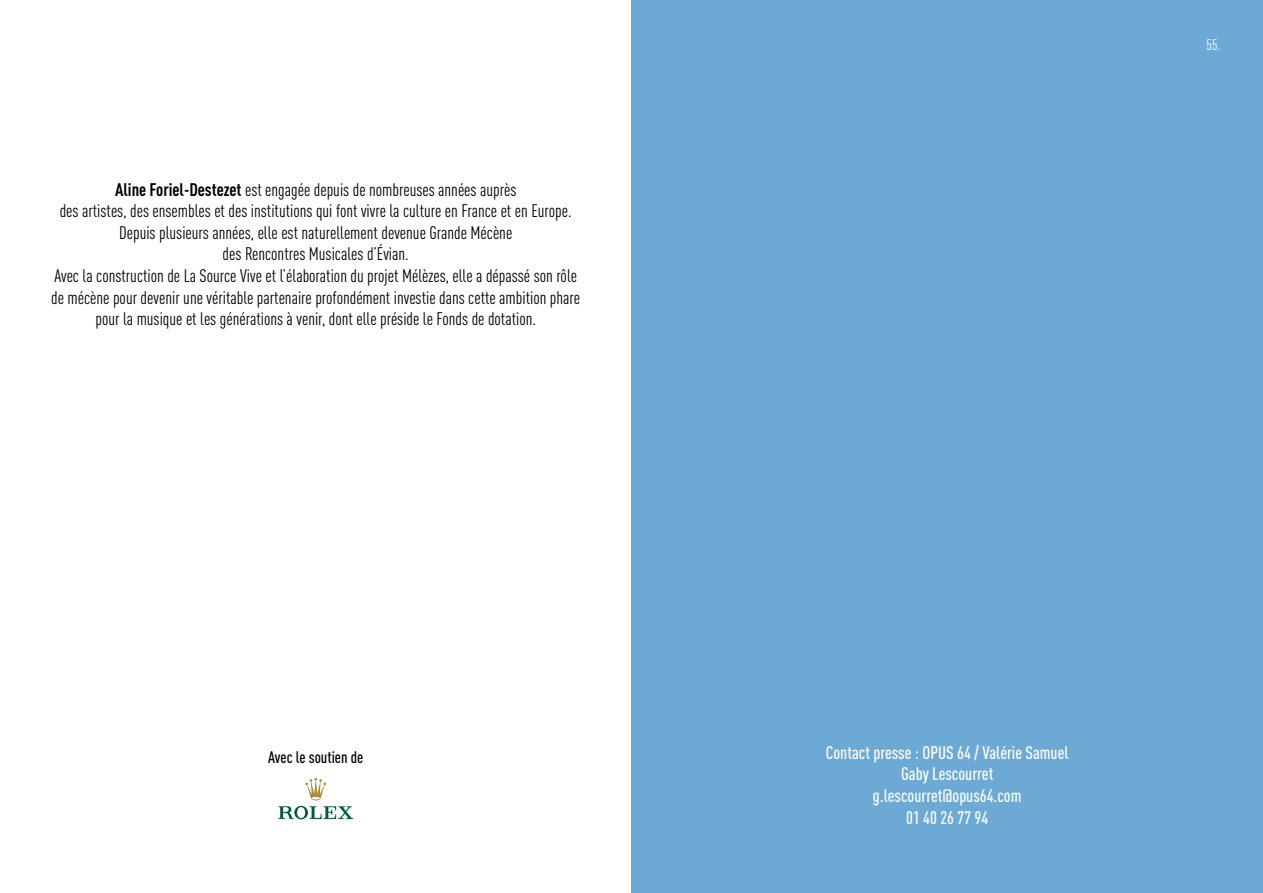
<style>
.page{position:relative;width:1263px;height:893px;background:#fff}
.page>*{position:absolute;margin:0;border:0;box-sizing:border-box;transform-origin:0 0}
.t1{font:condensed 18px/21.6px "DIN Pro";color:#000;text-align:center}
.t2{font:500 condensed 18px/21.6px "DIN Pro";color:#fff;text-align:center}
.t3{font:500 condensed 16.5px "DIN Pro";color:#000}
.t4{font:condensed 15px "DIN Pro";color:#fff}
.s1{font-weight:700}
</style>
<div class="page">
<div style="left:631px;top:0;width:632px;height:893px;background:#6ca9d4"></div>
<svg style="left:305px;top:778px;width:21px;height:22px"></svg>
<svg style="left:278px;top:806px;width:75px;height:13px"></svg>
<p class="t1" style="left:51px;top:177px;width:530px"><span class="s1">Aline Foriel-Destezet</span> est engagée depuis de nombreuses années auprès<br>des artistes, des en sembles et des institutions qui font vivre la culture en France et en Europe.<br>Depuis plusieurs années, elle est naturellement devenue Grande Mécène<br>des Rencontres Musicales d’Évian.<br>Avec la construction de La Source Vive et l’élaboration du projet Mélèzes, elle a dépassé son rôle de mécène pour devenir une véritable partenaire profondément investie dans cette ambition phare pour la musique et les générations à venir, dont elle préside le Fonds de dotation.</p>
<p class="t3" style="left:268px;top:745px;width:97px">Avec le soutien de</p>
<p class="t4" style="left:1206px;top:34px;width:15px">55.</p>
<p class="t2" style="left:826px;top:740px;width:244px">Contact presse : OPUS 64 / Valérie Samuel<br>Gaby Lescourret g.lescourret@opus64.com<br>01 40 26 77 94</p>
</div>
